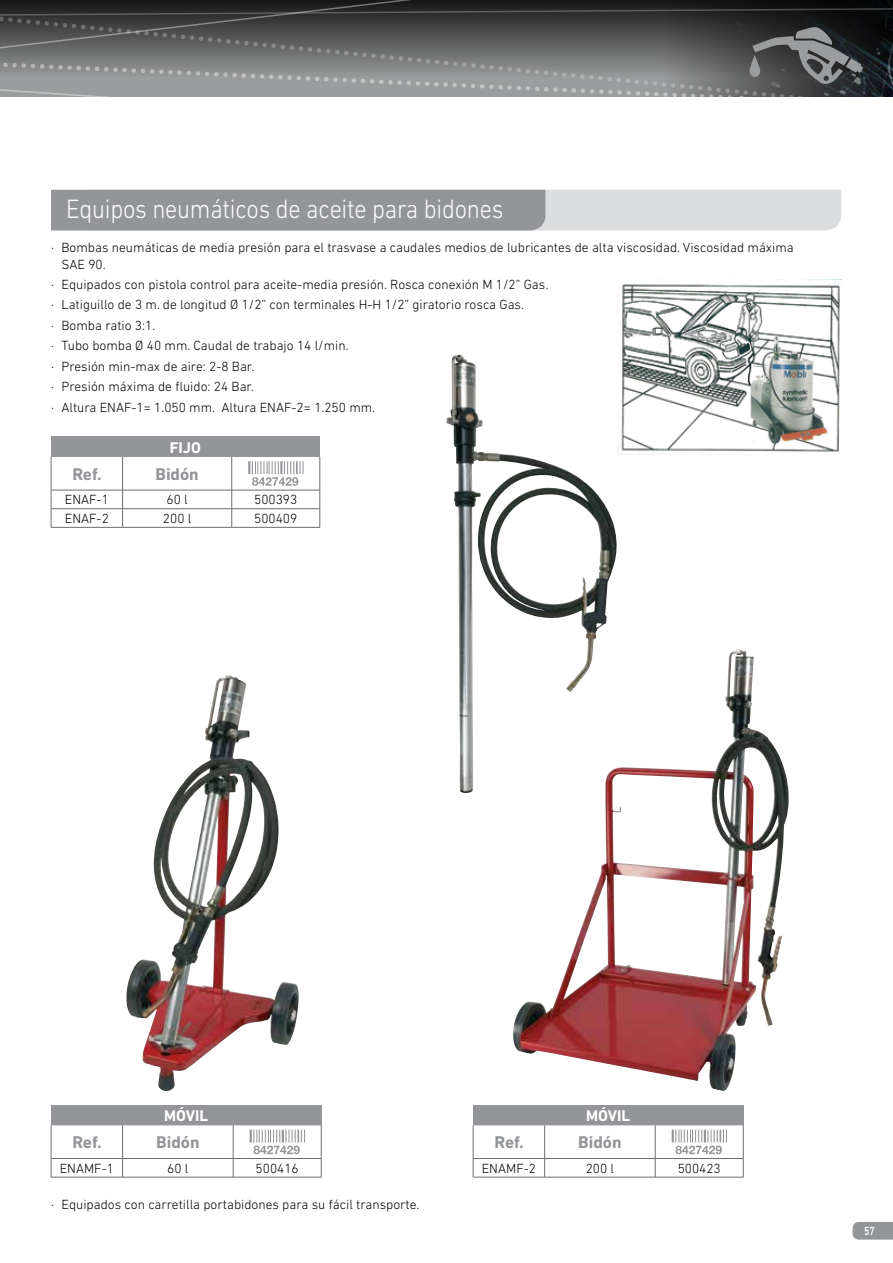
<style>
.page{position:relative;width:893px;height:1263px;background:#fff}
.page>*{position:absolute;margin:0;border:0;box-sizing:border-box;transform-origin:0 0}
.t1{font:300 27px "DIN Next LT Pro";letter-spacing:-.01em;color:#fff;scale:.9 1}
.t2{font:700 17.25px "DIN Next LT Pro";color:#939598}
.t3{font:700 15.75px "DIN Next LT Pro";color:#fff}
.t4{font:300 13.5px/20.4px "DIN Next LT Pro";color:#000}
.t5{font:500 12px "DIN Next LT Pro";color:#fff;scale:.8 1}
</style>
<div class="page">
<svg style="left:853px;top:1222px;width:40px;height:17px"></svg>
<svg style="left:516px;top:0;width:300px;height:7px;background:#161616"></svg>
<div style="left:0;top:0;width:516px;height:7px;background:#1a1a1b"></div>
<svg style="left:0;top:7px;width:893px;height:90px;background:#636464"></svg>
<svg style="left:51px;top:190px;width:790px;height:40px;background:#aeb0b2"></svg>
<div style="left:51px;top:437px;width:269px;height:20px;background:#939598"></div>
<hr style="left:51px;top:527px;width:72px;height:1px;background:#6d6e71">
<hr style="left:123px;top:527px;width:109px;height:1px;background:#6d6e71">
<hr style="left:232px;top:527px;width:88px;height:1px;background:#6d6e71">
<svg style="left:51px;top:457px;width:270px;height:70px"></svg>
<div style="left:51px;top:1105px;width:270px;height:20px;background:#939598"></div>
<hr style="left:51px;top:1177px;width:72px;height:1px;background:#6d6e71">
<hr style="left:123px;top:1177px;width:110px;height:1px;background:#6d6e71">
<hr style="left:233px;top:1177px;width:88px;height:1px;background:#6d6e71">
<svg style="left:51px;top:1125px;width:271px;height:52px"></svg>
<div style="left:473px;top:1105px;width:270px;height:20px;background:#939598"></div>
<hr style="left:473px;top:1177px;width:72px;height:1px;background:#6d6e71">
<hr style="left:545px;top:1177px;width:110px;height:1px;background:#6d6e71">
<hr style="left:655px;top:1177px;width:88px;height:1px;background:#6d6e71">
<svg style="left:473px;top:1125px;width:271px;height:52px"></svg>
<img style="left:617px;top:282px;width:223px;height:172px">
<img style="left:446px;top:355px;width:171px;height:438px">
<img style="left:126px;top:675px;width:173px;height:416px">
<img style="left:512px;top:650px;width:265px;height:441px">
<h1 class="t1" style="left:66px;top:193px;width:487px">Equipos neumáticos de aceite para bidones</h1>
<p class="t4" style="left:62px;top:239px;width:734px;line-height:16.2px;text-indent:-11px">· Bombas neumáticas de media presión para el trasvase a caudales medios de lubricantes de alta viscosidad. Viscosidad máxima<br>SAE 90.</p>
<p class="t4" style="left:51px;top:274px;width:499px">· Equipados con pistola control para aceite-media presión. Rosca conexión M 1/2” Gas. · Latiguillo de 3 m. de longitud Ø 1/2” con terminales H-H 1/2” giratorio rosca Gas.<br>· Bomba ratio 3:1.<br>· Tubo bomba Ø 40 mm. Caudal de trabajo 14 l/min.<br>· Presión min-max de aire: 2-8 Bar.<br>· Presión máxima de fluido: 24 Bar.<br>· Altura ENAF-1= 1.050 mm. Altura ENAF-2= 1.250 mm.</p>
<p class="t3" style="left:170px;top:438px;width:33px">FIJO</p>
<p class="t2" style="left:72px;top:464px;width:31px">Ref.</p>
<p class="t2" style="left:156px;top:464px;width:45px">Bidón</p>
<p class="t4" style="left:65px;top:489px;width:46px">ENAF-1</p>
<p class="t4" style="left:167px;top:489px;width:23px">60 l</p>
<p class="t4" style="left:254px;top:489px;width:45px">500393</p>
<p class="t4" style="left:65px;top:508px;width:46px">ENAF-2</p>
<p class="t4" style="left:163px;top:508px;width:30px">200 l</p>
<p class="t4" style="left:254px;top:508px;width:45px">500409</p>
<p class="t3" style="left:164px;top:1106px;width:46px">MÓVIL</p>
<p class="t2" style="left:72px;top:1132px;width:31px">Ref.</p>
<p class="t2" style="left:156px;top:1132px;width:45px">Bidón</p>
<p class="t4" style="left:60px;top:1158px;width:56px">ENAMF-1</p>
<p class="t4" style="left:167px;top:1158px;width:23px">60 l</p>
<p class="t4" style="left:256px;top:1158px;width:45px">500416</p>
<p class="t4" style="left:51px;top:1194px;width:370px">· Equipados con carretilla portabidones para su fácil transporte.</p>
<p class="t3" style="left:586px;top:1106px;width:46px">MÓVIL</p>
<p class="t2" style="left:494px;top:1132px;width:31px">Ref.</p>
<p class="t2" style="left:578px;top:1132px;width:45px">Bidón</p>
<p class="t4" style="left:482px;top:1158px;width:56px">ENAMF-2</p>
<p class="t4" style="left:586px;top:1158px;width:30px">200 l</p>
<p class="t4" style="left:678px;top:1158px;width:45px">500423</p>
<p class="t5" style="left:864px;top:1223px;width:15px">57</p>
</div>
